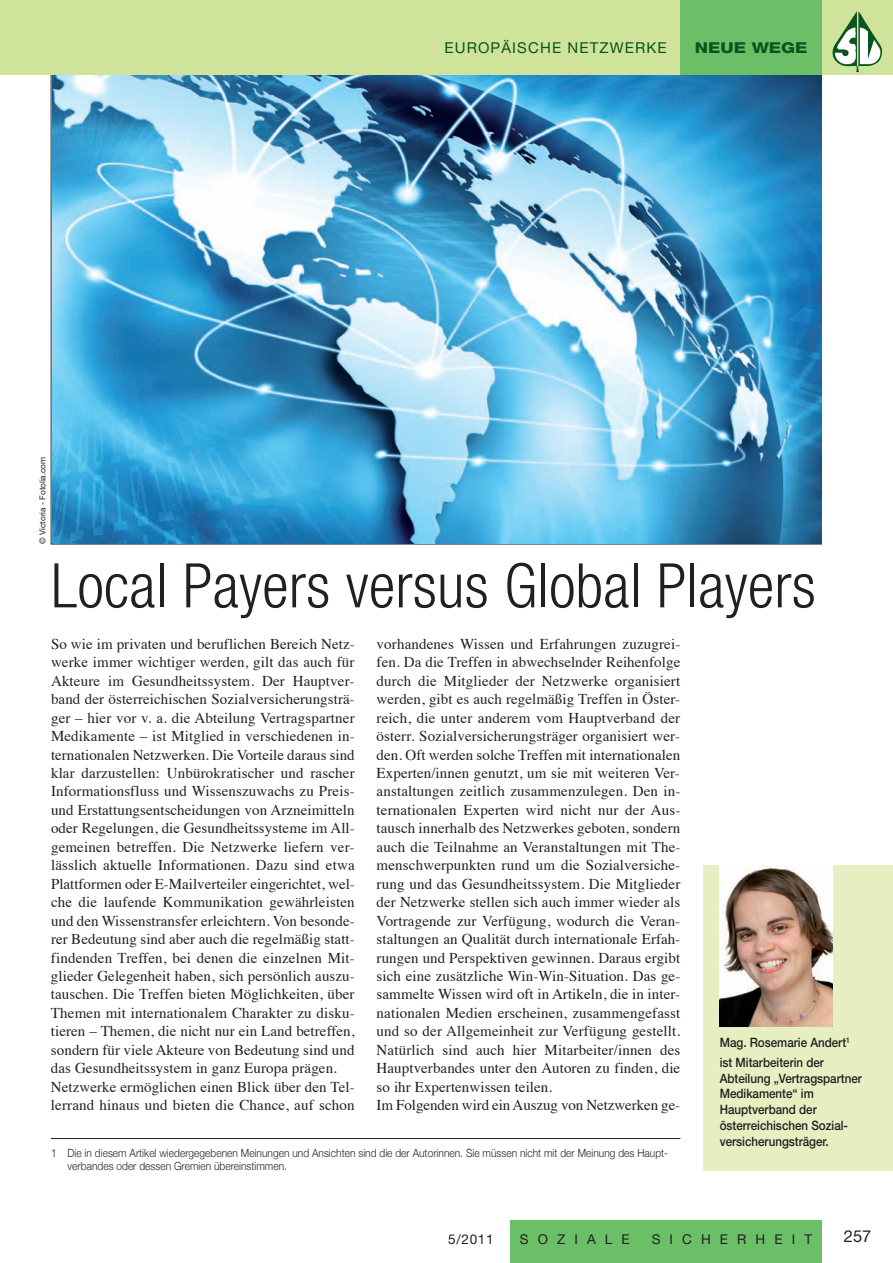
<style>
.page{position:relative;width:893px;height:1263px;background:#fff}
.page>*{position:absolute;margin:0;border:0;box-sizing:border-box;transform-origin:0 0}
.t1{font:300 condensed 61.5px "Helvetica Neue LT Std";letter-spacing:.005em;color:#231f20}
.t2{font:16.5px "Helvetica Neue";color:#231f20}
.t3{font:15px/18.5px "Times";letter-spacing:.005em;color:#231f20}
.t4{font:15px "Helvetica Neue";letter-spacing:.075em;color:#08551e}
.t5{font:800 15px "Helvetica Neue";color:#08551e;scale:1.2 1}
.t6{font:13.5px "Helvetica Neue";letter-spacing:.675em;color:#231f20}
.t7{font:500 12.9px/15.8px "Helvetica Neue";color:#231f20;scale:.9 1}
.t8{font:300 11.25px/12.3px "Helvetica Neue";letter-spacing:.005em;color:#231f20;scale:.9 1}
.t9{font:8.25px "Helvetica Neue";letter-spacing:-.005em;color:#231f20}
</style>
<div class="page">
<img style="left:52px;top:74px;width:769px;height:470px">
<div style="left:0;top:0;width:893px;height:74px;background:#d0e39a"></div>
<img style="left:832px;top:11px;width:50px;height:61px">
<div style="left:680px;top:0;width:142px;height:74px;background:#6bc067"></div>
<div style="left:510px;top:1220px;width:312px;height:43px;background:#6bc067"></div>
<div style="left:704px;top:865px;width:189px;height:306px;background:#e6efc1"></div>
<img style="left:720px;top:865px;width:112px;height:162px">
<hr style="left:51px;top:1138px;width:629px;height:1px;background:#231f20">
<p class="t4" style="left:444px;top:43px;width:224px">EUROPÄISCHE NETZWERKE</p>
<p class="t5" style="left:695px;top:43px;width:96px">NEUE WEGE</p>
<p class="t9" style="left:40px;top:544px;width:88px;rotate:-90deg">© Victoria - Fotolia.com</p>
<h1 class="t1" style="left:51px;top:563px;width:766px">Local Payers versus Global Players</h1>
<p class="t3" style="left:51px;top:636px;width:305px">So wie im privaten und beruflichen Bereich Netz&shy;werke immer wichtiger werden, gilt das auch für Akteure im Gesundheitssystem. Der Hauptver&shy;band der österreichischen Sozialversicherungsträ&shy;ger – hier vor v. a. die Abteilung Vertragspartner Medikamente – ist Mitglied in verschiedenen in&shy;ternationalen Netzwerken. Die Vorteile daraus sind klar darzustellen: Unbürokratischer und rascher Informationsfluss und Wissenszuwachs zu Preis&shy;und Erstattungsentscheidungen von Arzneimitteln oder Regelungen, die Gesundheitssysteme im All&shy;gemeinen betreffen. Die Netzwerke liefern ver&shy;lässlich aktuelle Informationen. Dazu sind etwa Plattformen oder E-Mailverteiler eingerichtet, wel&shy;che die laufende Kommunikation gewährleisten und den Wissenstransfer erleichtern. Von besonde&shy;rer Bedeutung sind aber auch die regelmäßig statt&shy;findenden Treffen, bei denen die einzelnen Mit&shy;glieder Gelegenheit haben, sich persönlich auszu&shy;tauschen. Die Treffen bieten Möglichkeiten, über Themen mit internationalem Charakter zu disku&shy;tieren – Themen, die nicht nur ein Land betreffen, sondern für viele Akteure von Bedeutung sind und das Gesundheitssystem in ganz Europa prägen.<br>Netzwerke ermöglichen einen Blick über den Tel&shy;lerrand hinaus und bieten die Chance, auf schon</p>
<p class="t3" style="left:377px;top:636px;width:305px">vorhandenes Wissen und Erfahrungen zuzugrei&shy;fen. Da die Treffen in abwechselnder Reihenfolge durch die Mitglieder der Netzwerke organisiert werden, gibt es auch regelmäßig Treffen in Öster&shy;reich, die unter anderem vom Hauptverband der österr. Sozialversicherungsträger organisiert wer&shy;den. Oft werden solche Treffen mit internationalen Experten/innen genutzt, um sie mit weiteren Ver&shy;anstaltungen zeitlich zusammenzulegen. Den in&shy;ternationalen Experten wird nicht nur der Aus&shy;tausch innerhalb des Netzwerkes geboten, sondern auch die Teilnahme an Veranstaltungen mit The&shy;menschwerpunkten rund um die Sozialversiche&shy;rung und das Gesundheitssystem. Die Mitglieder der Netzwerke stellen sich auch immer wieder als Vortragende zur Verfügung, wodurch die Veran&shy;staltungen an Qualität durch internationale Erfah&shy;rungen und Perspektiven gewinnen. Daraus ergibt sich eine zusätzliche Win-Win-Situation. Das ge&shy;sammelte Wissen wird oft in Artikeln, die in inter&shy;nationalen Medien erscheinen, zusammengefasst und so der Allgemeinheit zur Verfügung gestellt.<br>Natürlich sind auch hier Mitarbeiter/innen des Hauptverbandes unter den Autoren zu finden, die so ihr Expertenwissen teilen.<br>Im Folgenden wird ein Auszug von Netzwerken ge-</p>
<p class="t8" style="left:68px;top:1147px;width:669px;text-indent:-17px">1 Die in diesem Artikel wiedergegebenen Meinungen und Ansichten sind die der Autorinnen. Sie müssen nicht mit der Meinung des Haupt&shy;verbandes oder dessen Gremien übereinstimmen.</p>
<p class="t7" style="left:720px;top:1033px;width:146px;line-height:20px">Mag. Rosemarie Andert<sup>1 </sup>ist Mitarbeiterin der</p>
<p class="t7" style="left:720px;top:1071px;width:159px">Abteilung „Vertragspartner<br>Medikamente“ im<br>Hauptverband der österreichischen Sozial&shy;versicherungsträger.</p>
<p class="t6" style="left:448px;top:1234px;width:47px">5/2011</p>
<p class="t6" style="left:520px;top:1234px;width:111px">SOZIALE</p>
<p class="t6" style="left:652px;top:1234px;width:162px">SICHERHEIT</p>
<p class="t2" style="left:844px;top:1230px;width:29px">257</p>
</div>
